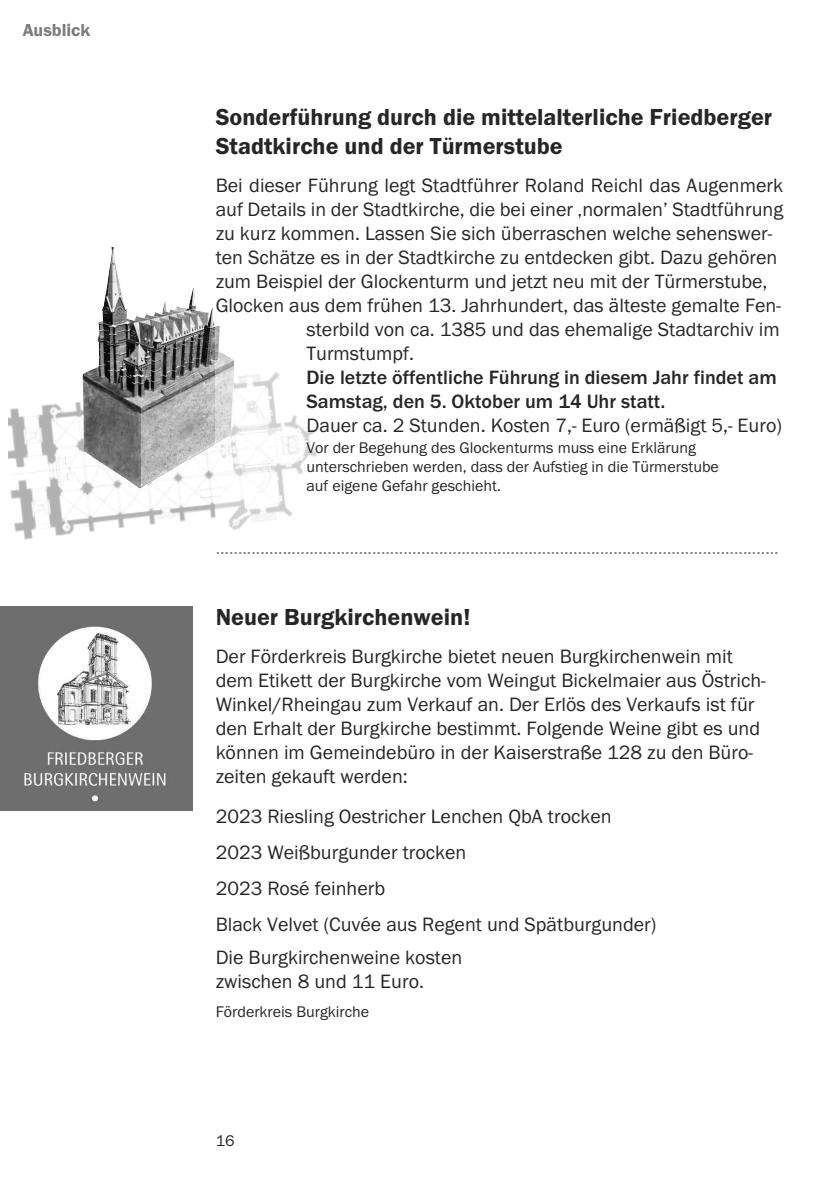
<style>
.page{position:relative;width:840px;height:1191px;background:#fff}
.page>*{position:absolute;margin:0;border:0;box-sizing:border-box;transform-origin:0 0}
.t1{font:600 24px/28.8px "Franklin Gothic";color:#272526}
.t2{font:20px/24px "Franklin Gothic";color:#272526}
.t3{font:500 20px/24px "Franklin Gothic";color:#272526}
.t4{font:18px "Franklin Gothic";color:#7d7c7d}
.t5{font:600 18px "Franklin Gothic";color:#7d7c7d}
.t6{font:16px/19.2px "Franklin Gothic";color:#272526}
</style>
<div class="page">
<img style="left:9px;top:374px;width:206px;height:166px">
<img style="left:83px;top:247px;width:132px;height:242px">
<img style="left:0;top:607px;width:193px;height:203px">
<p class="t5" style="left:23px;top:19px;width:69px">Ausblick</p>
<p class="t1" style="left:215px;top:102px;width:557px">Sonderführung durch die mittelalterliche Friedberger<br>Stadtkirche und der Türmerstube</p>
<p class="t2" style="left:215px;top:173px;width:568px">Bei dieser Führung legt Stadtführer Roland Reichl das Augenmerk</p>
<p class="t2" style="left:215px;top:197px;width:568px">auf Details in der Stadtkirche, die bei einer ‚normalen’ Stadtführung</p>
<p class="t2" style="left:215px;top:221px;width:557px">zu kurz kommen. Lassen Sie sich überraschen welche sehenswer-</p>
<p class="t2" style="left:215px;top:245px;width:563px">ten Schätze es in der Stadtkirche zu entdecken gibt. Dazu gehören</p>
<p class="t2" style="left:215px;top:269px;width:553px">zum Beispiel der Glockenturm und jetzt neu mit der Türmerstube,</p>
<p class="t2" style="left:215px;top:293px;width:566px">Glocken aus dem frühen 13. Jahrhundert, das älteste gemalte Fen-</p>
<p class="t2" style="left:306px;top:317px;width:474px">sterbild von ca. 1385 und das ehemalige Stadtarchiv im</p>
<p class="t2" style="left:306px;top:341px;width:109px">Turmstumpf.</p>
<p class="t3" style="left:306px;top:365px;width:471px">Die letzte öffentliche Führung in diesem Jahr findet am<br>Samstag, den 5. Oktober um 14 Uhr statt.</p>
<p class="t2" style="left:306px;top:413px;width:476px">Dauer ca. 2 Stunden. Kosten 7,- Euro (ermäßigt 5,- Euro)</p>
<p class="t6" style="left:306px;top:437px;width:414px">Vor der Begehung des Glockenturms muss eine Erklärung unterschrieben werden, dass der Aufstieg in die Türmerstube auf eigene Gefahr geschieht.</p>
<p class="t4" style="left:215px;top:537px;width:564px">..............................................................................................................................</p>
<p class="t1" style="left:215px;top:602px;width:256px">Neuer Burgkirchenwein!</p>
<p class="t2" style="left:215px;top:644px;width:551px">Der Förderkreis Burgkirche bietet neuen Burgkirchenwein mit dem Etikett der Burgkirche vom Weingut Bickelmaier aus Östrich-Winkel/Rheingau zum Verkauf an. Der Erlös des Verkaufs ist für den Erhalt der Burgkirche bestimmt. Folgende Weine gibt es und können im Gemeindebüro in der Kaiserstraße 128 zu den Büro&shy;zeiten gekauft werden:</p>
<p class="t2" style="left:215px;top:798px;width:442px;line-height:36px">2023 Riesling Oestricher Lenchen QbA trocken 2023 Weißburgunder trocken<br>2023 Rosé feinherb<br>Black Velvet (Cuvée aus Regent und Spätburgunder)</p>
<p class="t2" style="left:215px;top:945px;width:248px">Die Burgkirchenweine kosten zwischen 8 und 11 Euro.</p>
<p class="t6" style="left:215px;top:1002px;width:155px">Förderkreis Burgkirche</p>
<p class="t6" style="left:215px;top:1131px;width:20px">16</p>
</div>
